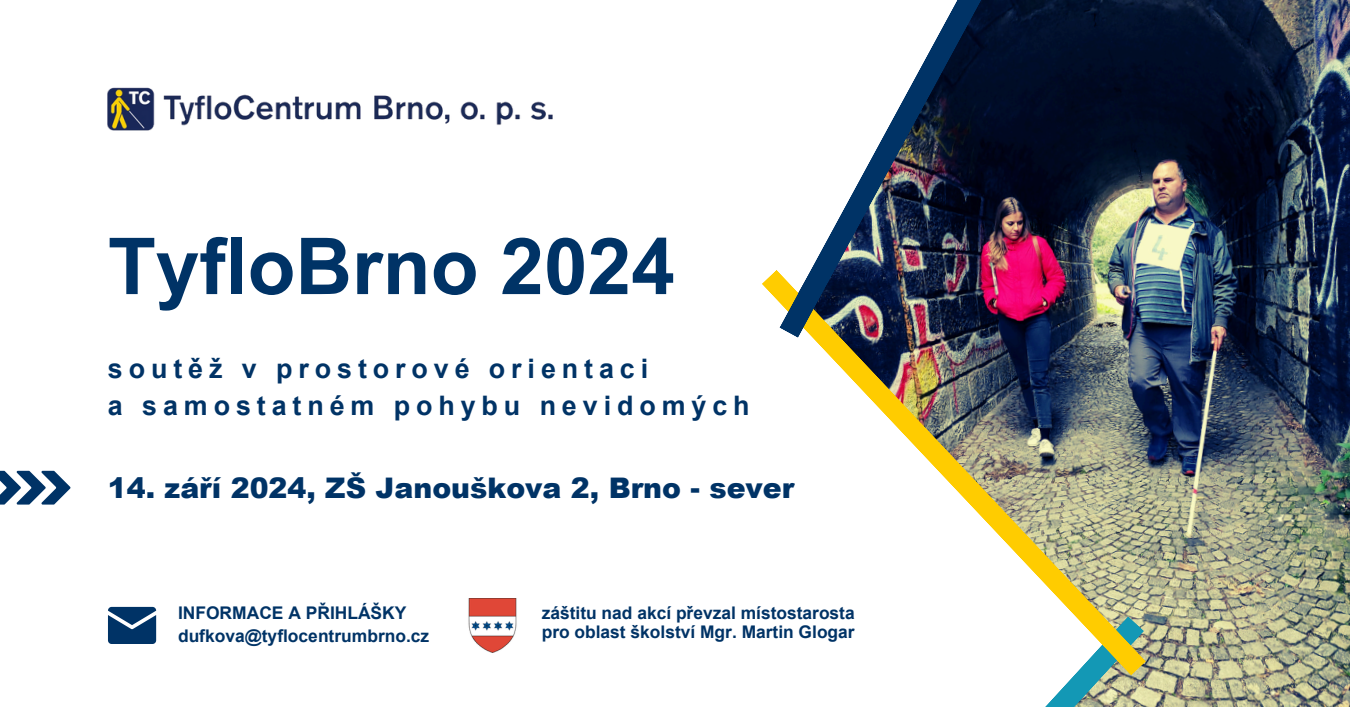
<style>
.page{position:relative;width:1350px;height:707px;background:#fff}
.page>*{position:absolute;margin:0;border:0;box-sizing:border-box;transform-origin:0 0}
.t1{font:700 78.45px "Arial";color:#036}
.t2{font:900 28.35px "Arial";color:#036}
.t3{font:700 26.85px/36.8px "Arial";letter-spacing:.22em;color:#036}
.t4{font:700 17.4px/19.2px "Arial";color:#036}
</style>
<div class="page">
<svg style="left:108px;top:606px;width:48px;height:38px;background:#24507b"></svg>
<img style="left:1017px;top:0;width:333px;height:706px">
<svg style="left:1017px;top:675px;width:127px;height:31px"></svg>
<img style="left:762px;top:269px;width:384px;height:406px">
<img style="left:779px;top:0;width:238px;height:338px">
<svg style="left:0;top:470px;width:70px;height:34px"></svg>
<img style="left:108px;top:87px;width:445px;height:44px">
<img style="left:468px;top:598px;width:49px;height:54px">
<h2 class="t1" style="left:108px;top:223px;width:568px">TyfloBrno 2024</h2>
<h1 class="t3" style="left:108px;top:350px;width:643px">soutěž v prostorové orientaci<br>a samostatném pohybu nevidomých</h1>
<p class="t2" style="left:108px;top:467px;width:688px">14. září 2024, ZŠ Janouškova 2, Brno - sever</p>
<h2 class="t4" style="left:178px;top:603px;width:230px">INFORMACE A PŘIHLÁŠKY</h2>
<p class="t4" style="left:178px;top:626px;width:253px">dufkova@tyflocentrumbrno.cz</p>
<p class="t4" style="left:542px;top:603px;width:315px">záštitu nad akcí převzal místostarosta pro oblast školství Mgr. Martin Glogar</p>
</div>
